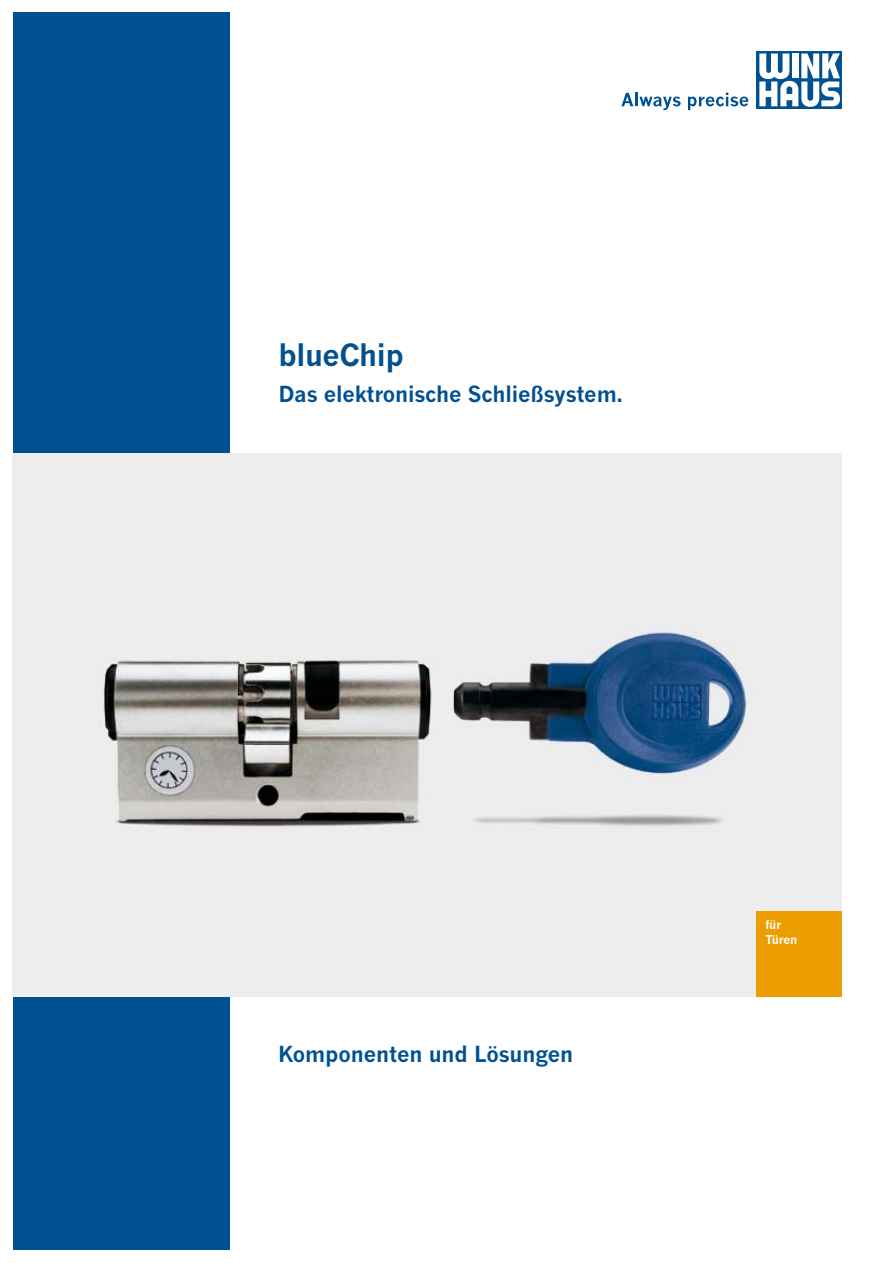
<style>
.page{position:relative;width:893px;height:1263px;background:#fff}
.page>*{position:absolute;margin:0;border:0;box-sizing:border-box;transform-origin:0 0}
.t1{font:700 30px "News Gothic MT Pro";letter-spacing:-.015em;color:#005191}
.t2{font:700 21.75px "News Gothic MT Pro";letter-spacing:-.005em;color:#005191}
.t3{font:700 12px/14.2px "News Gothic MT Pro";letter-spacing:-.01em;color:#fff}
</style>
<div class="page">
<div style="left:13px;top:13px;width:217px;height:1237px;background:#005191"></div>
<img style="left:13px;top:453px;width:829px;height:544px">
<div style="left:757px;top:51px;width:85px;height:58px;background:#005191"></div>
<svg style="left:759px;top:53px;width:81px;height:54px"></svg>
<svg style="left:621px;top:93px;width:60px;height:17px"></svg>
<svg style="left:688px;top:93px;width:60px;height:17px"></svg>
<div style="left:757px;top:912px;width:85px;height:85px;background:#ec9e00"></div>
<h1 class="t1" style="left:279px;top:336px;width:127px">blueChip</h1>
<p class="t2" style="left:279px;top:380px;width:346px">Das elektronische Schließsystem.</p>
<p class="t2" style="left:278px;top:1040px;width:296px">Komponenten und Lösungen</p>
<p class="t3" style="left:765px;top:918px;width:33px">für<br>Türen</p>
</div>
